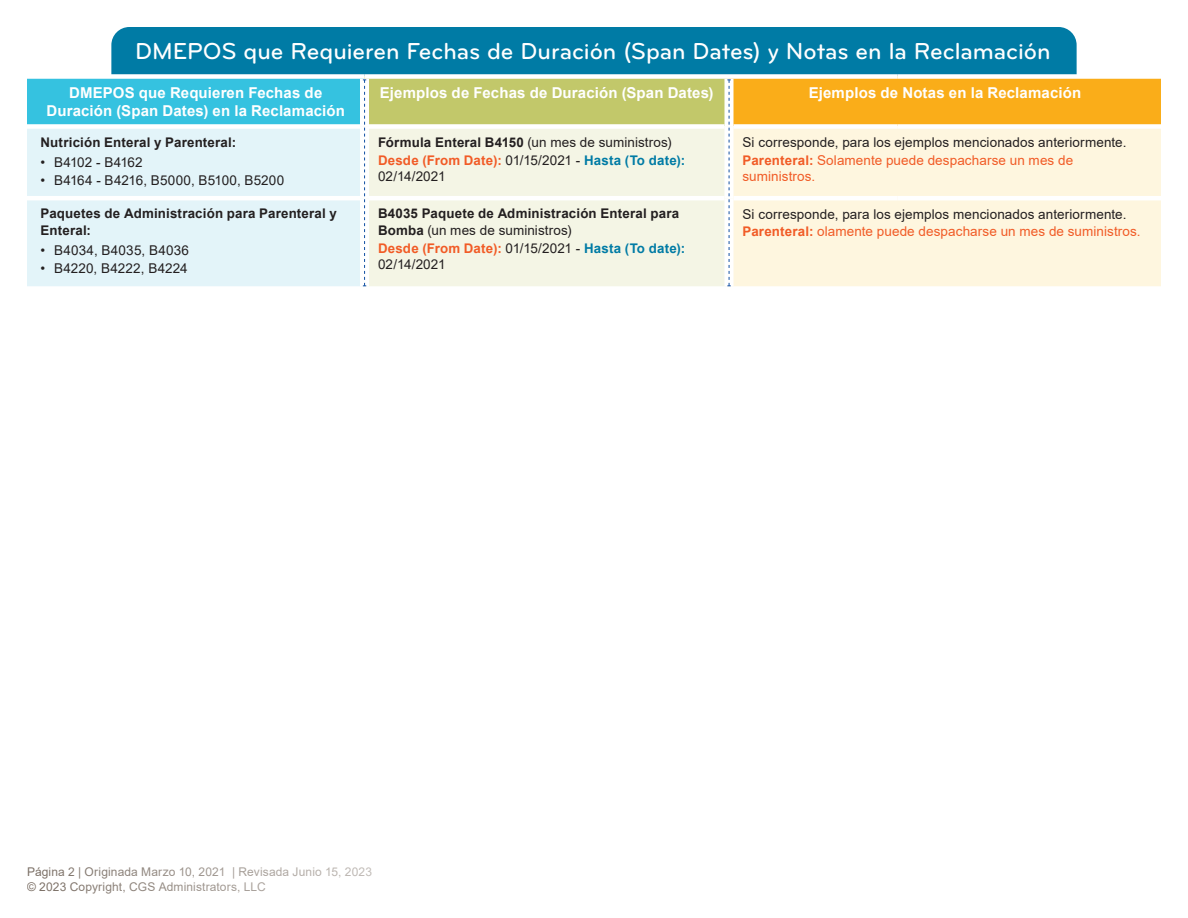
<style>
.page{position:relative;width:1188px;height:918px;background:#fff}
.page>*{position:absolute;margin:0;border:0;box-sizing:border-box;transform-origin:0 0}
.t1{font:500 24px "Bryant Pro";letter-spacing:-.005em;color:#fff}
.table_header{font:700 15px/18px "Arial";letter-spacing:.01em;color:#fff;text-align:center}
.table_text{font:13.5px "Arial";letter-spacing:.01em;color:#231f20}
.table_text-2{font:13.5px/16.5px "Arial";letter-spacing:.005em;color:#f15b26}
.table_text-3{font:13.5px "Arial";letter-spacing:-.01em;color:#231f20}
.table_text-4{font:700 13.35px/16.5px "Arial";letter-spacing:.015em;color:#231f20}
.table_text-5{font:700 13.35px "Arial";letter-spacing:.015em;color:#f15b26}
.t2{font:12px/15px "Arial";letter-spacing:.01em;color:#776b61}
.s1{font-weight:700;font-size:13.35px}
.s2{font-weight:400;font-size:13.5px;color:#231f20}
.s3{color:#007ba5}
</style>
<div class="page">
<div style="left:111px;top:27px;width:966px;height:88px;background:#007ba5;border-radius:18px"></div>
<div style="left:27px;top:76px;width:337px;height:50px;background:#35c2e0"></div>
<div style="left:364px;top:76px;width:365px;height:50px;background:#c2c86a"></div>
<div style="left:729px;top:76px;width:432px;height:50px;background:#faad19"></div>
<div style="left:27px;top:129px;width:333px;height:157px;background:#e3f4f9"></div>
<div style="left:369px;top:129px;width:355px;height:157px;background:#f4f5e5"></div>
<div style="left:734px;top:129px;width:427px;height:157px;background:#fef6df"></div>
<div style="left:27px;top:124px;width:333px;height:5px;background:#fff"></div>
<div style="left:369px;top:124px;width:355px;height:5px;background:#fff"></div>
<div style="left:734px;top:124px;width:164px;height:5px;background:#fff"></div>
<div style="left:898px;top:124px;width:263px;height:5px;background:#fff"></div>
<hr style="left:27px;top:196px;width:333px;height:4px;background:#fff">
<hr style="left:369px;top:196px;width:355px;height:4px;background:#fff">
<hr style="left:734px;top:196px;width:164px;height:4px;background:#fff">
<hr style="left:898px;top:196px;width:263px;height:4px;background:#fff">
<div style="left:27px;top:74px;width:337px;height:5px;background:#fff"></div>
<div style="left:364px;top:74px;width:365px;height:5px;background:#fff"></div>
<div style="left:729px;top:74px;width:169px;height:5px;background:#fff"></div>
<div style="left:898px;top:74px;width:263px;height:5px;background:#fff"></div>
<div style="left:360px;top:79px;width:9px;height:47px;background:#fff"></div>
<div style="left:724px;top:79px;width:10px;height:47px;background:#fff"></div>
<svg style="left:363px;top:80px;width:3px;height:206px"></svg>
<svg style="left:727px;top:80px;width:4px;height:206px"></svg>
<p class="t1" style="left:135px;top:36px;width:917px">DMEPOS que Requieren Fechas de Duración (Span Dates) y Notas en la Reclamación</p>
<p class="table_header" style="left:47px;top:84px;width:300px">DMEPOS que Requieren Fechas de<br>Duración (Span Dates) en la Reclamación</p>
<p class="table_header" style="left:380px;top:84px;width:335px">Ejemplos de Fechas de Duración (Span Dates)</p>
<p class="table_header" style="left:809px;top:84px;width:274px">Ejemplos de Notas en la Reclamación</p>
<p class="table_text-4" style="left:40px;top:134px;width:197px">Nutrición Enteral y Parenteral:</p>
<p class="table_text-3" style="left:40px;top:153px;width:104px">• B4102 - B4162</p>
<p class="table_text" style="left:40px;top:171px;width:245px">• B4164 - B4216, B5000, B5100, B5200</p>
<p class="table_text" style="left:378px;top:133px;width:295px"><span class="s1">Fórmula Enteral B4150</span> (un mes de suministros)</p>
<p class="table_text-5" style="left:378px;top:151px;width:309px">Desde (From Date): <span class="s2">01/15/2021 -</span> <span class="s3">Hasta (To date):</span></p>
<p class="table_text" style="left:378px;top:167px;width:69px">02/14/2021</p>
<p class="table_text" style="left:742px;top:133px;width:385px">Si corresponde, para los ejemplos mencionados anteriormente.</p>
<p class="table_text-2" style="left:742px;top:152px;width:332px"><span class="s1">Parenteral:</span> Solamente puede despacharse un mes de suministros.</p>
<p class="table_text-4" style="left:40px;top:206px;width:298px">Paquetes de Administración para Parenteral y<br>Enteral:</p>
<p class="table_text" style="left:40px;top:241px;width:150px">• B4034, B4035, B4036</p>
<p class="table_text" style="left:40px;top:259px;width:149px">• B4220, B4222, B4224</p>
<p class="table_text-4" style="left:378px;top:206px;width:303px">B4035 Paquete de Administración Enteral para</p>
<p class="table_text" style="left:378px;top:221px;width:195px"><span class="s1">Bomba</span> (un mes de suministros)</p>
<p class="table_text-5" style="left:378px;top:239px;width:309px">Desde (From Date): <span class="s2">01/15/2021 -</span> <span class="s3">Hasta (To date):</span></p>
<p class="table_text" style="left:378px;top:255px;width:69px">02/14/2021</p>
<p class="table_text" style="left:743px;top:205px;width:385px">Si corresponde, para los ejemplos mencionados anteriormente.</p>
<p class="table_text-2" style="left:743px;top:223px;width:400px"><span class="s1">Parenteral:</span> olamente puede despacharse un mes de suministros.</p>
<p class="t2" style="left:27px;top:864px;width:347px">Página 2 | Originada Marzo 10, 2021 | Revisada Junio 15, 2023 © 2023 Copyright, CGS Administrators, LLC</p>
</div>
